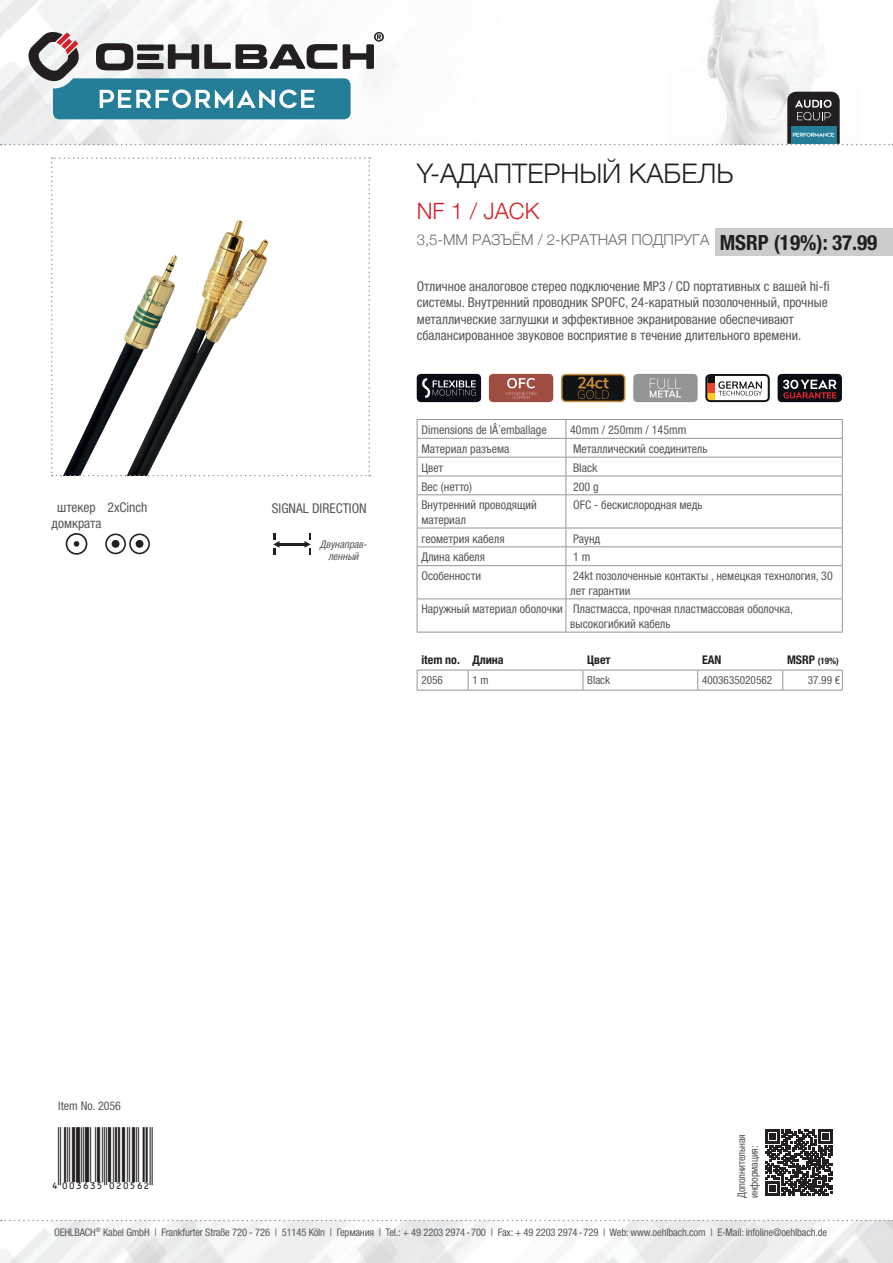
<style>
.page{position:relative;width:893px;height:1263px;background:#fff}
.page>*{position:absolute;margin:0;border:0;box-sizing:border-box;transform-origin:0 0}
.t1{font:300 27px "Helvetica Neue";color:#231f20}
.t2{font:27px "EAN";color:#231f20}
.t3{font:300 22.5px "Helvetica Neue";color:#d1232a}
.t4{font:700 condensed 21px "Helvetica Neue LTW1 G";color:#231f20}
.t5{font:300 15px "Helvetica Neue";color:#6c6d70}
.t6{font:condensed 13.5px/16.2px "Helvetica Neue LTW1 G";color:#57585a}
.t7{font:condensed 12px/14.4px "Helvetica Neue LTW1 G";color:#57585a}
.t8{font:700 condensed 12px "Helvetica Neue LTW1 G";color:#231f20}
.t9{font:condensed 11.25px "Helvetica Neue LTW1 G";color:#57585a}
.t10{font:condensed 10.5px/12.6px "Helvetica Neue LTW1 G";letter-spacing:-.01em;color:#57585a}
.t11{font:italic condensed 10.5px/12.6px "Helvetica Neue LTW1 G";color:#57585a;text-align:center}
.t12{font:700 condensed 9px "Helvetica Neue LTW1 G";color:#231f20}
.s1{font-size:12px}
</style>
<div class="page">
<img style="left:0;top:1220px;width:893px;height:43px">
<img style="left:0;top:0;width:818px;height:145px">
<svg style="left:1px;top:1220px;width:892px;height:1px"></svg>
<svg style="left:51px;top:157px;width:319px;height:319px"></svg>
<div style="left:417px;top:374px;width:64px;height:28px;background:#090e15;border-radius:4px"></div>
<svg style="left:422px;top:378px;width:54px;height:20px"></svg>
<div style="left:489px;top:374px;width:64px;height:28px;background:#a04d41;border-radius:4px"></div>
<svg style="left:505px;top:378px;width:32px;height:21px"></svg>
<svg style="left:561px;top:374px;width:64px;height:28px;background:#3d301e"></svg>
<div style="left:633px;top:374px;width:65px;height:28px;background:#939595;border-radius:4px"></div>
<svg style="left:650px;top:378px;width:31px;height:19px"></svg>
<svg style="left:705px;top:374px;width:65px;height:28px"></svg>
<div style="left:778px;top:374px;width:64px;height:28px;background:#090e15;border-radius:4px"></div>
<svg style="left:783px;top:380px;width:54px;height:18px"></svg>
<svg style="left:66px;top:533px;width:21px;height:22px"></svg>
<svg style="left:105px;top:533px;width:45px;height:21px"></svg>
<div style="left:136px;top:540px;width:7px;height:8px;background:#231f20;border-radius:50%"></div>
<hr style="left:279px;top:543px;width:26px;height:3px;background:#231f20">
<svg style="left:273px;top:533px;width:6px;height:21px"></svg>
<svg style="left:304px;top:533px;width:7px;height:21px"></svg>
<svg style="left:766px;top:1129px;width:66px;height:67px"></svg>
<svg style="left:1px;top:31px;width:892px;height:114px"></svg>
<svg style="left:417px;top:669px;width:426px;height:21px"></svg>
<hr style="left:417px;top:690px;width:51px;height:1px;background:#939598">
<hr style="left:468px;top:690px;width:115px;height:1px;background:#939598">
<hr style="left:583px;top:690px;width:115px;height:1px;background:#939598">
<hr style="left:698px;top:690px;width:85px;height:1px;background:#939598">
<hr style="left:783px;top:690px;width:60px;height:1px;background:#939598">
<hr style="left:417px;top:670px;width:51px;height:1px;background:#939598">
<hr style="left:468px;top:670px;width:115px;height:1px;background:#939598">
<hr style="left:583px;top:670px;width:115px;height:1px;background:#939598">
<hr style="left:698px;top:670px;width:85px;height:1px;background:#939598">
<hr style="left:783px;top:670px;width:60px;height:1px;background:#939598">
<div style="left:715px;top:228px;width:178px;height:28px;background:#cbccce"></div>
<svg style="left:417px;top:419px;width:426px;height:75px"></svg>
<hr style="left:417px;top:494px;width:149px;height:1px;background:#939598">
<hr style="left:417px;top:495px;width:1px;height:33px;background:#939598">
<hr style="left:566px;top:494px;width:277px;height:1px;background:#939598">
<hr style="left:566px;top:495px;width:1px;height:33px;background:#939598">
<hr style="left:842px;top:495px;width:1px;height:33px;background:#939598">
<hr style="left:417px;top:528px;width:149px;height:1px;background:#939598">
<hr style="left:566px;top:528px;width:277px;height:1px;background:#939598">
<hr style="left:417px;top:546px;width:149px;height:1px;background:#939598">
<svg style="left:417px;top:528px;width:1px;height:37px"></svg>
<hr style="left:566px;top:546px;width:277px;height:1px;background:#939598">
<svg style="left:566px;top:528px;width:1px;height:37px"></svg>
<svg style="left:842px;top:528px;width:1px;height:37px"></svg>
<hr style="left:417px;top:565px;width:149px;height:1px;background:#939598">
<hr style="left:417px;top:566px;width:1px;height:32px;background:#939598">
<hr style="left:566px;top:565px;width:277px;height:1px;background:#939598">
<hr style="left:566px;top:566px;width:1px;height:32px;background:#939598">
<hr style="left:842px;top:566px;width:1px;height:32px;background:#939598">
<hr style="left:417px;top:598px;width:149px;height:1px;background:#939598">
<hr style="left:417px;top:599px;width:1px;height:33px;background:#939598">
<hr style="left:566px;top:598px;width:277px;height:1px;background:#939598">
<hr style="left:566px;top:599px;width:1px;height:33px;background:#939598">
<hr style="left:842px;top:599px;width:1px;height:33px;background:#939598">
<hr style="left:417px;top:632px;width:149px;height:1px;background:#939598">
<hr style="left:566px;top:632px;width:277px;height:1px;background:#939598">
<p class="t6" style="left:57px;top:499px;width:92px">штекер 2xCinch</p>
<p class="t6" style="left:272px;top:500px;width:96px">SIGNAL DIRECTION</p>
<p class="t6" style="left:52px;top:515px;width:51px">домкрата</p>
<p class="t11" style="left:320px;top:538px;width:51px">Двунаправ&shy;ленный</p>
<h1 class="t1" style="left:417px;top:152px;width:318px">Y-АДАПТЕРНЫЙ КАБЕЛЬ</h1>
<h2 class="t3" style="left:417px;top:193px;width:124px">NF 1 / JACK</h2>
<p class="t5" style="left:417px;top:228px;width:294px">3,5-ММ РАЗЪЁМ / 2-КРАТНАЯ ПОДПРУГА</p>
<p class="t6" style="left:417px;top:278px;width:414px">Отличное аналоговое стерео подключение MP3 / CD портативных с вашей hi-fi системы. Внутренний проводник SPOFC, 24-каратный позолоченный, прочные металлические заглушки и эффективное экранирование обеспечивают сбалансированное звуковое восприятие в течение длительного времени.</p>
<h3 class="t4" style="left:720px;top:230px;width:159px">MSRP (19%): 37.99</h3>
<p class="t7" style="left:421px;top:423px;width:127px">Dimensions de lÂ´emballage</p>
<p class="t7" style="left:570px;top:423px;width:118px">40mm / 250mm / 145mm</p>
<p class="t7" style="left:421px;top:441px;width:90px">Материал разъема</p>
<p class="t7" style="left:573px;top:441px;width:136px">Металлический соединитель</p>
<p class="t7" style="left:421px;top:460px;width:23px">Цвет</p>
<p class="t7" style="left:573px;top:460px;width:26px">Black</p>
<p class="t7" style="left:421px;top:479px;width:52px">Вес (нетто)</p>
<p class="t7" style="left:573px;top:479px;width:27px">200 g</p>
<p class="t7" style="left:421px;top:498px;width:117px">Внутренний проводящий материал</p>
<p class="t7" style="left:573px;top:498px;width:131px">OFC - бескислородная медь</p>
<p class="t7" style="left:421px;top:531px;width:85px">геометрия кабеля</p>
<p class="t7" style="left:573px;top:531px;width:29px">Раунд</p>
<p class="t7" style="left:421px;top:550px;width:65px">Длина кабеля</p>
<p class="t7" style="left:573px;top:550px;width:19px">1 m</p>
<p class="t7" style="left:421px;top:569px;width:61px">Особенности</p>
<p class="t7" style="left:570px;top:569px;width:264px">24kt позолоченные контакты , немецкая технология, 30 лет гарантии</p>
<p class="t7" style="left:570px;top:602px;width:224px;text-indent:-149px">Наружный материал оболочки Пластмасса, прочная пластмассовая оболочка, высокогибкий кабель</p>
<p class="t8" style="left:421px;top:653px;width:84px">item no. Длина</p>
<p class="t8" style="left:587px;top:653px;width:25px">Цвет</p>
<p class="t8" style="left:702px;top:653px;width:21px">EAN</p>
<p class="t12" style="left:787px;top:655px;width:53px"><span class="s1">MSRP</span> (19%)</p>
<p class="t9" style="left:421px;top:673px;width:23px">2056</p>
<p class="t9" style="left:472px;top:673px;width:18px">1 m</p>
<p class="t9" style="left:587px;top:673px;width:24px">Black</p>
<p class="t9" style="left:702px;top:673px;width:72px">4003635020562</p>
<p class="t9" style="left:808px;top:673px;width:34px">37.99 €</p>
<p class="t7" style="left:58px;top:1098px;width:64px">Item No. 2056</p>
<h1 class="t2" style="left:51px;top:1157px;width:103px">4":D=@GI#NPNSTP"</h1>
<p class="t10" style="left:735px;top:1198px;width:65px;rotate:-90deg">Дополнительная информация:</p>
<p class="t10" style="left:54px;top:1226px;width:775px">OEHLBACH<sup>®</sup> Kabel GmbH | Frankfurter Straße 720 - 726 | 51145 Köln | Германия | Tel.: + 49 2203 2974-700 | Fax: + 49 2203 2974-729 | Web: www.oehlbach.com | E-Mail: infoline@oehlbach.de</p>
</div>
